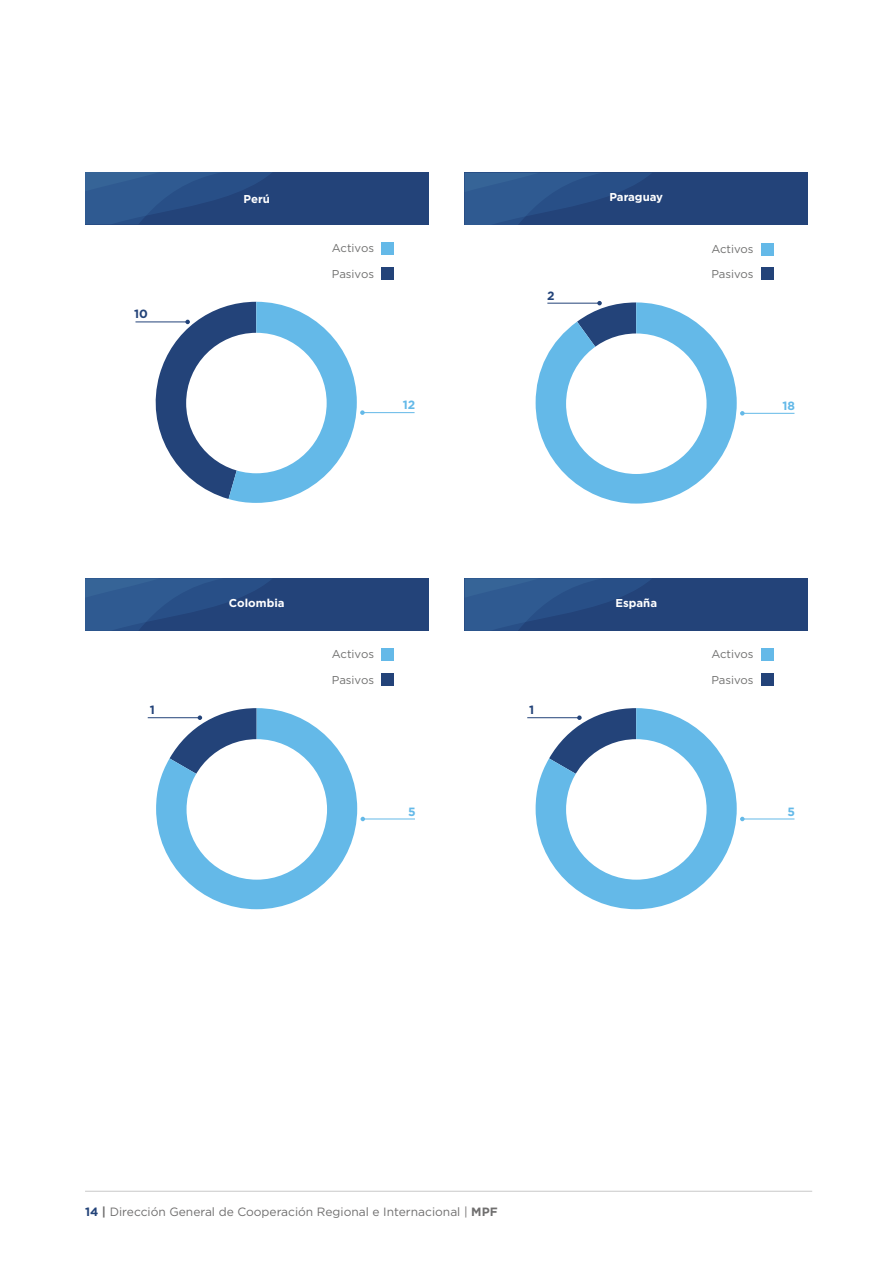
<style>
.page{position:relative;width:893px;height:1263px;background:#fff}
.page>*{position:absolute;margin:0;border:0;box-sizing:border-box;transform-origin:0 0}
.t1{font:12px "Gotham";color:#706f6f}
.t2{font:700 12px "Gotham";color:#64b9e8}
.t3{font:700 12px "Gotham";color:#234379}
.t4{font:11.4px "Gotham";color:#70706f}
.t5{font:700 11.4px "Gotham";color:#fff}
.s1{font-weight:700;color:#234379}
.s2{font-weight:700}
</style>
<div class="page">
<hr style="left:85px;top:1191px;width:727px;height:1px;background:#c8c8c8">
<div style="left:85px;top:172px;width:343px;height:52px;background:#234379"></div>
<hr style="left:362px;top:412px;width:53px;height:1px;background:#64b9e8">
<hr style="left:135px;top:322px;width:53px;height:1px;background:#234379">
<svg style="left:144px;top:302px;width:221px;height:201px"></svg>
<div style="left:186px;top:333px;width:141px;height:140px;background:#fff;border-radius:50%"></div>
<div style="left:382px;top:242px;width:12px;height:12px;background:#64b9e8"></div>
<div style="left:382px;top:267px;width:12px;height:12px;background:#234379"></div>
<svg style="left:85px;top:172px;width:187px;height:52px"></svg>
<div style="left:465px;top:172px;width:343px;height:53px;background:#234379"></div>
<hr style="left:742px;top:413px;width:52px;height:1px;background:#64b9e8">
<svg style="left:536px;top:301px;width:209px;height:203px"></svg>
<div style="left:566px;top:333px;width:141px;height:141px;background:#fff;border-radius:50%"></div>
<div style="left:761px;top:243px;width:12px;height:12px;background:#64b9e8"></div>
<div style="left:761px;top:268px;width:12px;height:12px;background:#234379"></div>
<svg style="left:465px;top:173px;width:186px;height:52px"></svg>
<div style="left:85px;top:578px;width:343px;height:53px;background:#234379"></div>
<hr style="left:363px;top:819px;width:52px;height:1px;background:#64b9e8">
<hr style="left:148px;top:717px;width:52px;height:1px;background:#234379">
<svg style="left:156px;top:708px;width:209px;height:201px"></svg>
<div style="left:187px;top:739px;width:140px;height:141px;background:#fff;border-radius:50%"></div>
<div style="left:382px;top:649px;width:12px;height:12px;background:#64b9e8"></div>
<div style="left:382px;top:673px;width:12px;height:13px;background:#234379"></div>
<svg style="left:85px;top:578px;width:186px;height:53px"></svg>
<div style="left:465px;top:578px;width:343px;height:53px;background:#234379"></div>
<hr style="left:742px;top:819px;width:52px;height:1px;background:#64b9e8">
<hr style="left:527px;top:717px;width:52px;height:1px;background:#234379">
<svg style="left:536px;top:708px;width:209px;height:201px"></svg>
<div style="left:566px;top:739px;width:141px;height:141px;background:#fff;border-radius:50%"></div>
<div style="left:761px;top:649px;width:12px;height:12px;background:#64b9e8"></div>
<div style="left:761px;top:673px;width:12px;height:13px;background:#234379"></div>
<svg style="left:465px;top:578px;width:186px;height:53px"></svg>
<p class="t3" style="left:134px;top:306px;width:15px">10</p>
<p class="t3" style="left:150px;top:702px;width:7px">1</p>
<p class="t5" style="left:244px;top:191px;width:28px">Perú</p>
<p class="t4" style="left:332px;top:241px;width:44px">Activos</p>
<p class="t4" style="left:332px;top:266px;width:44px">Pasivos</p>
<p class="t2" style="left:403px;top:397px;width:14px">12</p>
<p class="t5" style="left:229px;top:595px;width:57px">Colombia</p>
<p class="t4" style="left:332px;top:647px;width:44px">Activos</p>
<p class="t4" style="left:332px;top:672px;width:44px">Pasivos</p>
<p class="t2" style="left:408px;top:803px;width:9px">5</p>
<p class="t3" style="left:547px;top:287px;width:9px">2</p>
<p class="t5" style="left:609px;top:189px;width:55px">Paraguay</p>
<p class="t4" style="left:711px;top:241px;width:44px">Activos</p>
<p class="t4" style="left:711px;top:267px;width:44px">Pasivos</p>
<p class="t2" style="left:782px;top:398px;width:14px">18</p>
<p class="t3" style="left:529px;top:702px;width:7px">1</p>
<p class="t5" style="left:615px;top:595px;width:43px">España</p>
<p class="t4" style="left:711px;top:647px;width:44px">Activos</p>
<p class="t4" style="left:711px;top:672px;width:44px">Pasivos</p>
<p class="t2" style="left:788px;top:803px;width:9px">5</p>
<p class="t1" style="left:85px;top:1204px;width:414px"><span class="s1">14</span> <span class="s2">|</span> Dirección General de Cooperación Regional e Internacional | <span class="s2">MPF</span></p>
</div>
